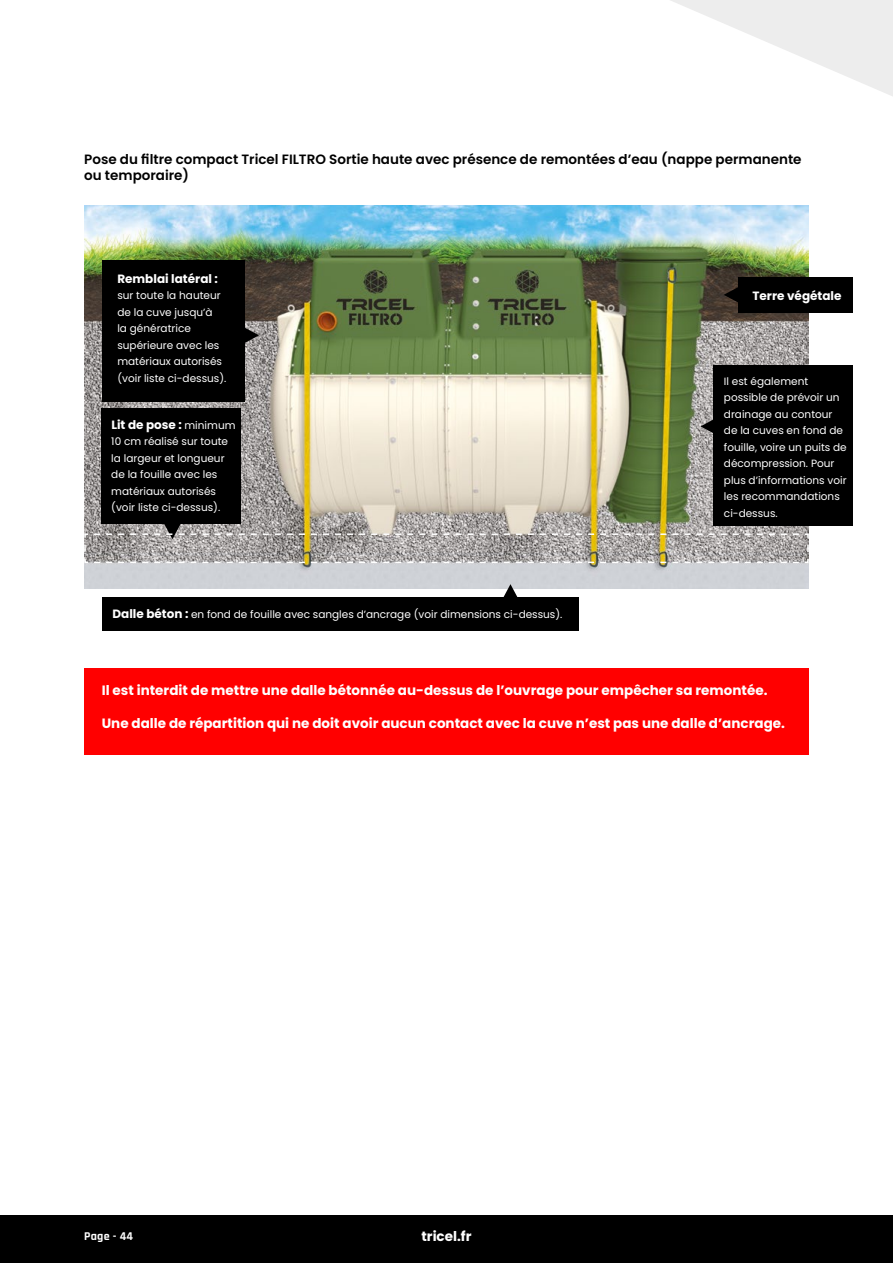
<style>
.page{position:relative;width:893px;height:1263px;background:#fff}
.page>*{position:absolute;margin:0;border:0;box-sizing:border-box;transform-origin:0 0}
.t1{font:700 13.5px "Poppins";color:#fff}
.t2{font:600 13.5px/16.5px "Poppins";color:#000}
.t3{font:700 12px "Poppins";color:#fff}
.t4{font:700 12px "Rajdhani";letter-spacing:.02em;color:#fff}
.t5{font:10.5px/16.5px "Poppins";color:#fff}
.s1{font-weight:400;font-size:10.5px}
.s2{font-weight:700;font-size:12px}
</style>
<div class="page">
<div style="left:0;top:1215px;width:893px;height:48px;background:#000"></div>
<svg style="left:670px;top:0;width:223px;height:96px;fill:#eee"></svg>
<img style="left:84px;top:206px;width:725px;height:383px">
<div style="left:102px;top:260px;width:143px;height:142px;background:#000"></div>
<svg style="left:245px;top:318px;width:14px;height:34px"></svg>
<svg style="left:84px;top:508px;width:725px;height:56px;background:#aaa69e"></svg>
<div style="left:101px;top:408px;width:139px;height:116px;background:#000"></div>
<svg style="left:494px;top:584px;width:33px;height:14px"></svg>
<div style="left:102px;top:598px;width:476px;height:33px;background:#000"></div>
<div style="left:713px;top:366px;width:140px;height:160px;background:#000"></div>
<svg style="left:701px;top:414px;width:12px;height:24px"></svg>
<div style="left:738px;top:277px;width:115px;height:36px;background:#000"></div>
<svg style="left:724px;top:281px;width:14px;height:28px"></svg>
<div style="left:84px;top:669px;width:725px;height:86px;background:#f00"></div>
<p class="t2" style="left:84px;top:151px;width:719px">Pose du filtre compact Tricel FILTRO Sortie haute avec présence de remontées d’eau (nappe permanente ou temporaire)</p>
<p class="t3" style="left:117px;top:272px;width:102px">Remblai latéral :</p>
<p class="t5" style="left:117px;top:288px;width:110px">sur toute la hauteur de la cuve jusqu’à<br>la génératrice supérieure avec les matériaux autorisés (voir liste ci-dessus).</p>
<p class="t3" style="left:111px;top:418px;width:126px">Lit de pose : <span class="s1">minimum</span></p>
<p class="t5" style="left:111px;top:433px;width:118px">10 cm réalisé sur toute la largeur et longueur de la fouille avec les matériaux autorisés (voir liste ci-dessus).</p>
<p class="t5" style="left:112px;top:606px;width:451px"><span class="s2">Dalle béton :</span> en fond de fouille avec sangles d’ancrage (voir dimensions ci-dessus).</p>
<p class="t3" style="left:752px;top:288px;width:91px">Terre végétale</p>
<p class="t5" style="left:724px;top:373px;width:124px">Il est également possible de prévoir un drainage au contour de la cuves en fond de fouille, voire un puits de décompression. Pour plus d’informations voir les recommandations ci-dessus.</p>
<p class="t1" style="left:102px;top:683px;width:667px">Il est interdit de mettre une dalle bétonnée au-dessus de l’ouvrage pour empêcher sa remontée.</p>
<p class="t1" style="left:102px;top:716px;width:685px">Une dalle de répartition qui ne doit avoir aucun contact avec la cuve n’est pas une dalle d’ancrage.</p>
<p class="t4" style="left:84px;top:1228px;width:50px">Page - 44</p>
<p class="t1" style="left:421px;top:1228px;width:52px">tricel.fr</p>
</div>
